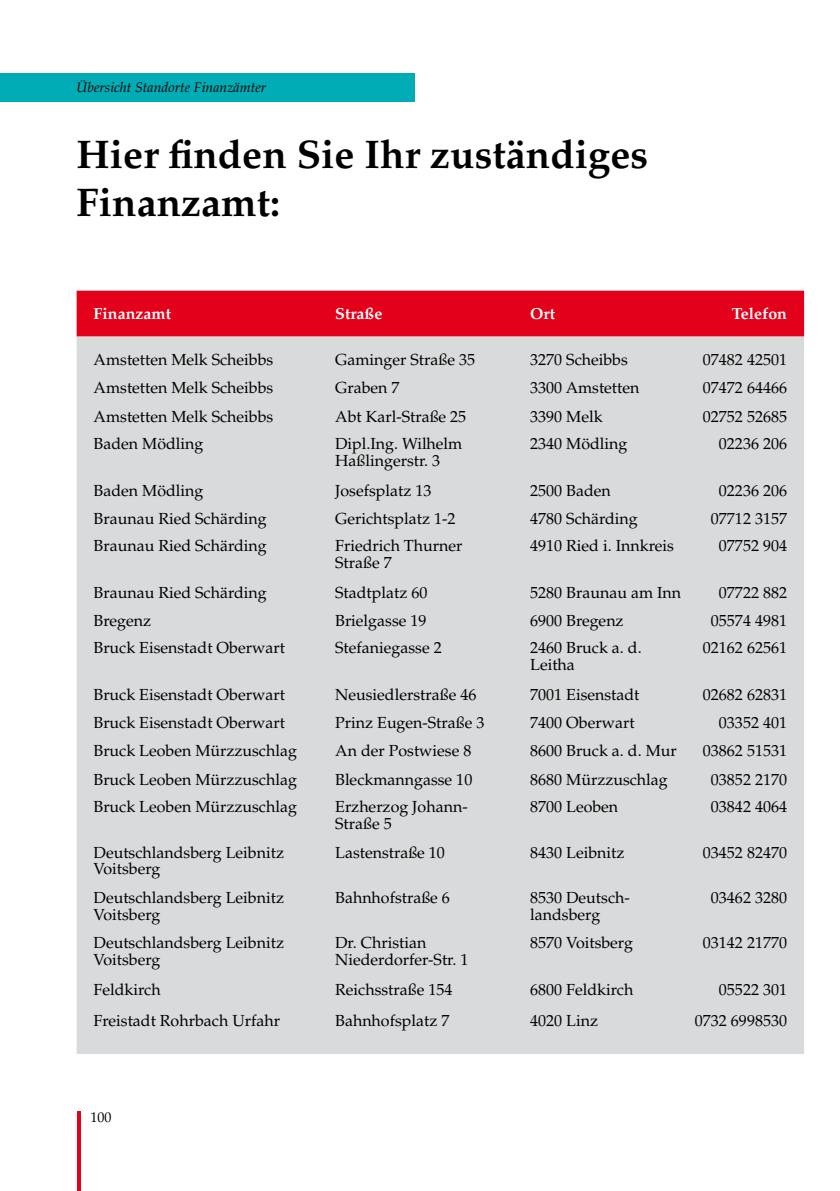
<style>
.page{position:relative;width:840px;height:1191px;background:#fff}
.page>*{position:absolute;margin:0;border:0;box-sizing:border-box;transform-origin:0 0}
.t1{font:700 40px/48px "Palatino LT Std";color:#000}
.t2{font:16px/16.8px "Palatino LT Std";color:#000}
.t3{font:700 16px "Palatino LT Std";color:#fff}
.t4{font:italic 14px "Palatino LT Std";color:#000}
.t5{font:14px "Palatino LT Std";color:#000}
</style>
<div class="page">
<div style="left:0;top:74px;width:414px;height:28px;background:#00acb6"></div>
<hr style="left:77px;top:1111px;width:4px;height:80px;background:#e2001a">
<div style="left:77px;top:291px;width:726px;height:45px;background:#e2001a"></div>
<div style="left:77px;top:336px;width:726px;height:718px;background:#d9dadb"></div>
<p class="t4" style="left:77px;top:80px;width:191px">Übersicht Standorte Finanzämter</p>
<h1 class="t1" style="left:77px;top:131px;width:572px">Hier finden Sie Ihr zuständiges<br>Finanzamt:</h1>
<p class="t3" style="left:94px;top:304px;width:79px">Finanzamt</p>
<p class="t3" style="left:335px;top:304px;width:49px">Straße</p>
<p class="t3" style="left:530px;top:304px;width:26px">Ort</p>
<p class="t3" style="left:731px;top:304px;width:57px">Telefon</p>
<p class="t2" style="left:94px;top:351px;width:181px">Amstetten Melk Scheibbs</p>
<p class="t2" style="left:335px;top:351px;width:141px">Gaminger Straße 35</p>
<p class="t2" style="left:530px;top:351px;width:99px">3270 Scheibbs</p>
<p class="t2" style="left:702px;top:351px;width:85px">07482 42501</p>
<p class="t2" style="left:94px;top:380px;width:181px">Amstetten Melk Scheibbs</p>
<p class="t2" style="left:335px;top:380px;width:66px">Graben 7</p>
<p class="t2" style="left:530px;top:380px;width:111px">3300 Amstetten</p>
<p class="t2" style="left:702px;top:380px;width:85px">07472 64466</p>
<p class="t2" style="left:94px;top:408px;width:181px">Amstetten Melk Scheibbs</p>
<p class="t2" style="left:335px;top:408px;width:132px">Abt Karl-Straße 25</p>
<p class="t2" style="left:530px;top:408px;width:74px">3390 Melk</p>
<p class="t2" style="left:702px;top:408px;width:85px">02752 52685</p>
<p class="t2" style="left:94px;top:435px;width:111px">Baden Mödling</p>
<p class="t2" style="left:335px;top:435px;width:129px">Dipl.Ing. Wilhelm<br>Haßlingerstr. 3</p>
<p class="t2" style="left:530px;top:435px;width:99px">2340 Mödling</p>
<p class="t2" style="left:718px;top:435px;width:69px">02236 206</p>
<p class="t2" style="left:94px;top:482px;width:111px">Baden Mödling</p>
<p class="t2" style="left:335px;top:482px;width:98px">Josefsplatz 13</p>
<p class="t2" style="left:530px;top:482px;width:82px">2500 Baden</p>
<p class="t2" style="left:718px;top:482px;width:69px">02236 206</p>
<p class="t2" style="left:94px;top:510px;width:174px">Braunau Ried Schärding</p>
<p class="t2" style="left:335px;top:510px;width:122px">Gerichtsplatz 1-2</p>
<p class="t2" style="left:530px;top:510px;width:109px">4780 Schärding</p>
<p class="t2" style="left:710px;top:510px;width:77px">07712 3157</p>
<p class="t2" style="left:94px;top:538px;width:174px">Braunau Ried Schärding</p>
<p class="t2" style="left:335px;top:538px;width:129px">Friedrich Thurner<br>Straße 7</p>
<p class="t2" style="left:530px;top:538px;width:145px">4910 Ried i. Innkreis</p>
<p class="t2" style="left:718px;top:538px;width:69px">07752 904</p>
<p class="t2" style="left:94px;top:584px;width:174px">Braunau Ried Schärding</p>
<p class="t2" style="left:335px;top:584px;width:94px">Stadtplatz 60</p>
<p class="t2" style="left:530px;top:584px;width:152px">5280 Braunau am Inn</p>
<p class="t2" style="left:718px;top:584px;width:69px">07722 882</p>
<p class="t2" style="left:94px;top:612px;width:59px">Bregenz</p>
<p class="t2" style="left:335px;top:612px;width:93px">Brielgasse 19</p>
<p class="t2" style="left:530px;top:612px;width:95px">6900 Bregenz</p>
<p class="t2" style="left:710px;top:612px;width:77px">05574 4981</p>
<p class="t2" style="left:94px;top:640px;width:193px">Bruck Eisenstadt Oberwart</p>
<p class="t2" style="left:335px;top:640px;width:108px">Stefaniegasse 2</p>
<p class="t2" style="left:530px;top:640px;width:113px">2460 Bruck a. d.<br>Leitha</p>
<p class="t2" style="left:702px;top:640px;width:85px">02162 62561</p>
<p class="t2" style="left:94px;top:686px;width:193px">Bruck Eisenstadt Oberwart</p>
<p class="t2" style="left:335px;top:686px;width:143px">Neusiedlerstraße 46</p>
<p class="t2" style="left:530px;top:686px;width:111px">7001 Eisenstadt</p>
<p class="t2" style="left:702px;top:686px;width:85px">02682 62831</p>
<p class="t2" style="left:94px;top:714px;width:193px">Bruck Eisenstadt Oberwart</p>
<p class="t2" style="left:335px;top:714px;width:151px">Prinz Eugen-Straße 3</p>
<p class="t2" style="left:530px;top:714px;width:106px">7400 Oberwart</p>
<p class="t2" style="left:718px;top:714px;width:69px">03352 401</p>
<p class="t2" style="left:94px;top:743px;width:205px">Bruck Leoben Mürzzuschlag</p>
<p class="t2" style="left:335px;top:743px;width:138px">An der Postwiese 8</p>
<p class="t2" style="left:530px;top:743px;width:148px">8600 Bruck a. d. Mur</p>
<p class="t2" style="left:702px;top:743px;width:85px">03862 51531</p>
<p class="t2" style="left:94px;top:771px;width:205px">Bruck Leoben Mürzzuschlag</p>
<p class="t2" style="left:335px;top:771px;width:138px">Bleckmanngasse 10</p>
<p class="t2" style="left:530px;top:771px;width:139px">8680 Mürzzuschlag</p>
<p class="t2" style="left:710px;top:771px;width:77px">03852 2170</p>
<p class="t2" style="left:94px;top:798px;width:205px">Bruck Leoben Mürzzuschlag</p>
<p class="t2" style="left:335px;top:798px;width:134px">Erzherzog Johann-<br>Straße 5</p>
<p class="t2" style="left:530px;top:798px;width:89px">8700 Leoben</p>
<p class="t2" style="left:710px;top:798px;width:77px">03842 4064</p>
<p class="t2" style="left:94px;top:844px;width:192px">Deutschlandsberg Leibnitz<br>Voitsberg</p>
<p class="t2" style="left:335px;top:844px;width:111px">Lastenstraße 10</p>
<p class="t2" style="left:530px;top:844px;width:96px">8430 Leibnitz</p>
<p class="t2" style="left:702px;top:844px;width:85px">03452 82470</p>
<p class="t2" style="left:94px;top:889px;width:192px">Deutschlandsberg Leibnitz<br>Voitsberg</p>
<p class="t2" style="left:335px;top:889px;width:116px">Bahnhofstraße 6</p>
<p class="t2" style="left:530px;top:889px;width:101px">8530 Deutsch&shy;landsberg</p>
<p class="t2" style="left:710px;top:889px;width:77px">03462 3280</p>
<p class="t2" style="left:94px;top:934px;width:192px">Deutschlandsberg Leibnitz<br>Voitsberg</p>
<p class="t2" style="left:335px;top:934px;width:135px">Dr. Christian<br>Niederdorfer-Str. 1</p>
<p class="t2" style="left:530px;top:934px;width:104px">8570 Voitsberg</p>
<p class="t2" style="left:702px;top:934px;width:85px">03142 21770</p>
<p class="t2" style="left:94px;top:981px;width:68px">Feldkirch</p>
<p class="t2" style="left:335px;top:981px;width:119px">Reichsstraße 154</p>
<p class="t2" style="left:530px;top:981px;width:104px">6800 Feldkirch</p>
<p class="t2" style="left:718px;top:981px;width:69px">05522 301</p>
<p class="t2" style="left:94px;top:1012px;width:188px">Freistadt Rohrbach Urfahr</p>
<p class="t2" style="left:335px;top:1012px;width:116px">Bahnhofsplatz 7</p>
<p class="t2" style="left:530px;top:1012px;width:69px">4020 Linz</p>
<p class="t2" style="left:694px;top:1012px;width:93px">0732 6998530</p>
<p class="t5" style="left:90px;top:1108px;width:22px">100</p>
</div>
